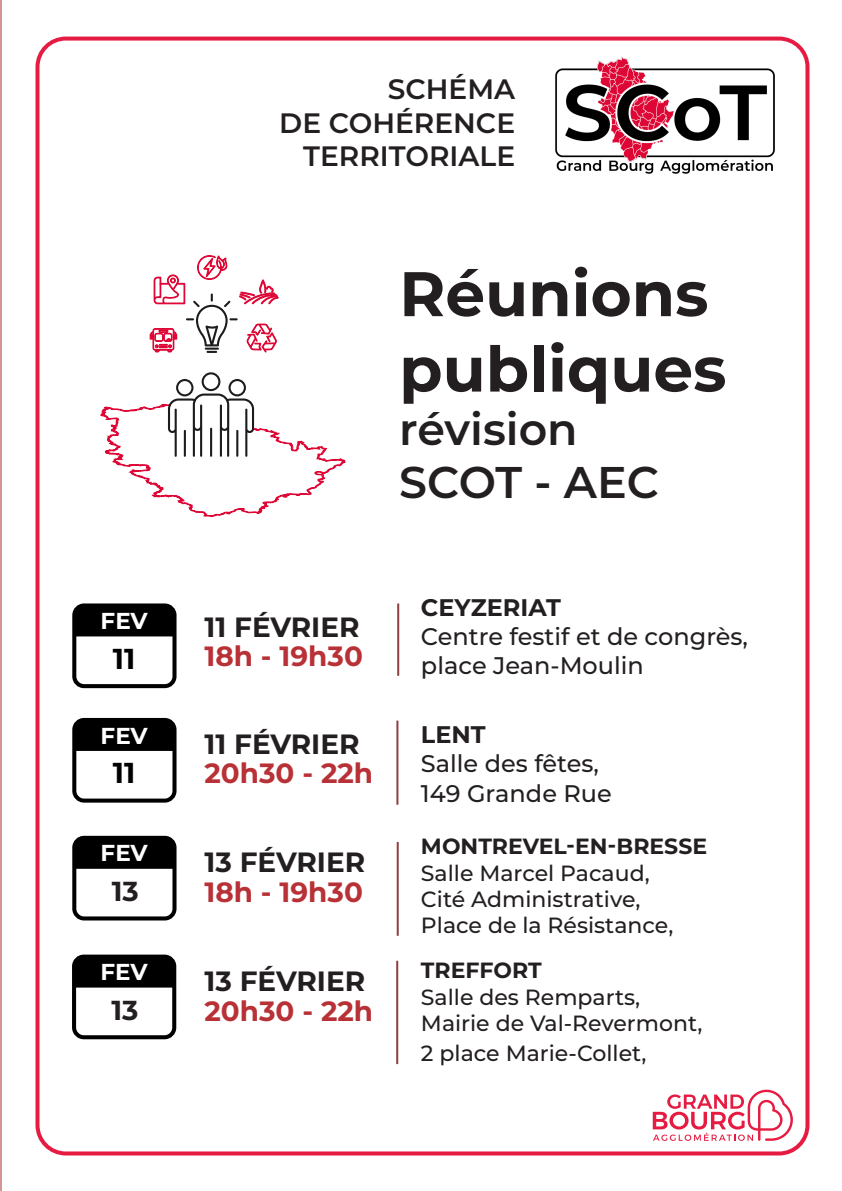
<style>
.page{position:relative;width:842px;height:1191px;background:#fff}
.page>*{position:absolute;margin:0;border:0;box-sizing:border-box;transform-origin:0 0}
.t1{font:700 62.8px "Montserrat";color:#231f20}
.t2{font:600 44.3px "Montserrat";color:#231f20}
.t3{font:700 28.8px "Montserrat";color:#000}
.t4{font:600 28px "Montserrat";color:#231f20}
.t5{font:700 27.8px "Montserrat";color:#231f20}
.t6{font:700 27.8px "Montserrat";color:#b83136}
.t7{font:700 27.4px "Montserrat";color:#231f20}
.t8{font:500 24px/28.8px "Montserrat";color:#231f20}
.t9{font:700 24px "Montserrat";color:#231f20}
.t10{font:700 23px "Montserrat";letter-spacing:-.005em;color:#fff}
.t11{font:500 22px "Montserrat";color:#231f20}
.t12{font:700 22px "Montserrat";color:#231f20}
</style>
<div class="page">
<hr style="left:0;top:0;width:1px;height:1191px;background:#a62e2e">
<div style="left:36px;top:37px;width:773px;height:1118px;border:4px solid #e51b42;border-radius:28px"></div>
<hr style="left:397px;top:603px;width:2px;height:73px;background:#8e3e40">
<hr style="left:396px;top:720px;width:2px;height:84px;background:#8e3e40">
<hr style="left:397px;top:842px;width:2px;height:93px;background:#8e3e40">
<hr style="left:396px;top:960px;width:2px;height:104px;background:#8e3e40">
<svg style="left:100px;top:372px;width:246px;height:144px"></svg>
<hr style="left:184px;top:430px;width:2px;height:27px;background:#1c1c1c">
<svg style="left:150px;top:255px;width:129px;height:98px"></svg>
<img style="left:555px;top:56px;width:220px;height:118px">
<svg style="left:653px;top:1089px;width:139px;height:51px"></svg>
<div style="left:72px;top:603px;width:105px;height:85px;border:4px solid #000;border-radius:10px"></div>
<div style="left:74px;top:605px;width:100px;height:31px;background:#000"></div>
<div style="left:72px;top:836px;width:105px;height:84px;border:4px solid #000;border-radius:10px"></div>
<div style="left:72px;top:954px;width:104px;height:85px;border:4px solid #000;border-radius:10px"></div>
<div style="left:74px;top:838px;width:100px;height:30px;background:#000"></div>
<div style="left:74px;top:956px;width:100px;height:31px;background:#000"></div>
<div style="left:72px;top:718px;width:105px;height:84px;border:4px solid #000;border-radius:10px"></div>
<div style="left:74px;top:720px;width:100px;height:31px;background:#000"></div>
<p class="t10" style="left:101px;top:604px;width:49px">FEV</p>
<h3 class="t3" style="left:113px;top:638px;width:24px">11</h3>
<p class="t10" style="left:101px;top:719px;width:49px">FEV</p>
<h3 class="t3" style="left:113px;top:752px;width:24px">11</h3>
<p class="t10" style="left:101px;top:836px;width:49px">FEV</p>
<p class="t7" style="left:112px;top:871px;width:29px">13</p>
<p class="t10" style="left:100px;top:955px;width:49px">FEV</p>
<p class="t7" style="left:111px;top:990px;width:29px">13</p>
<p class="t4" style="left:388px;top:69px;width:129px">SCHÉMA</p>
<p class="t4" style="left:279px;top:103px;width:237px">DE COHÉRENCE</p>
<p class="t4" style="left:303px;top:136px;width:213px">TERRITORIALE</p>
<p class="t1" style="left:399px;top:248px;width:311px">Réunions</p>
<p class="t1" style="left:399px;top:324px;width:329px">publiques</p>
<p class="t2" style="left:399px;top:398px;width:180px">révision</p>
<p class="t2" style="left:399px;top:451px;width:261px">SCOT - AEC</p>
<p class="t5" style="left:205px;top:606px;width:157px">11 FÉVRIER</p>
<p class="t6" style="left:205px;top:636px;width:160px">18h - 19h30</p>
<p class="t5" style="left:205px;top:723px;width:157px">11 FÉVRIER</p>
<p class="t6" style="left:205px;top:753px;width:170px">20h30 - 22h</p>
<p class="t5" style="left:205px;top:842px;width:162px">13 FÉVRIER</p>
<p class="t6" style="left:205px;top:872px;width:160px">18h - 19h30</p>
<p class="t5" style="left:205px;top:961px;width:162px">13 FÉVRIER</p>
<p class="t6" style="left:205px;top:991px;width:170px">20h30 - 22h</p>
<p class="t9" style="left:421px;top:590px;width:141px">CEYZERIAT</p>
<p class="t8" style="left:421px;top:621px;width:329px">Centre festif et de congrès, place Jean-Moulin</p>
<p class="t9" style="left:421px;top:717px;width:66px">LENT</p>
<p class="t8" style="left:421px;top:748px;width:179px">Salle des fêtes,</p>
<p class="t8" style="left:421px;top:777px;width:192px">149 Grande Rue</p>
<p class="t12" style="left:421px;top:830px;width:288px">MONTREVEL-EN-BRESSE</p>
<p class="t11" style="left:421px;top:857px;width:230px">Salle Marcel Pacaud,</p>
<p class="t11" style="left:421px;top:884px;width:221px">Cité Administrative,</p>
<p class="t11" style="left:421px;top:910px;width:254px">Place de la Résistance,</p>
<p class="t12" style="left:421px;top:954px;width:122px">TREFFORT</p>
<p class="t11" style="left:421px;top:981px;width:221px">Salle des Remparts,</p>
<p class="t11" style="left:421px;top:1008px;width:283px">Mairie de Val-Revermont,</p>
<p class="t11" style="left:421px;top:1037px;width:227px">2 place Marie-Collet,</p>
</div>
